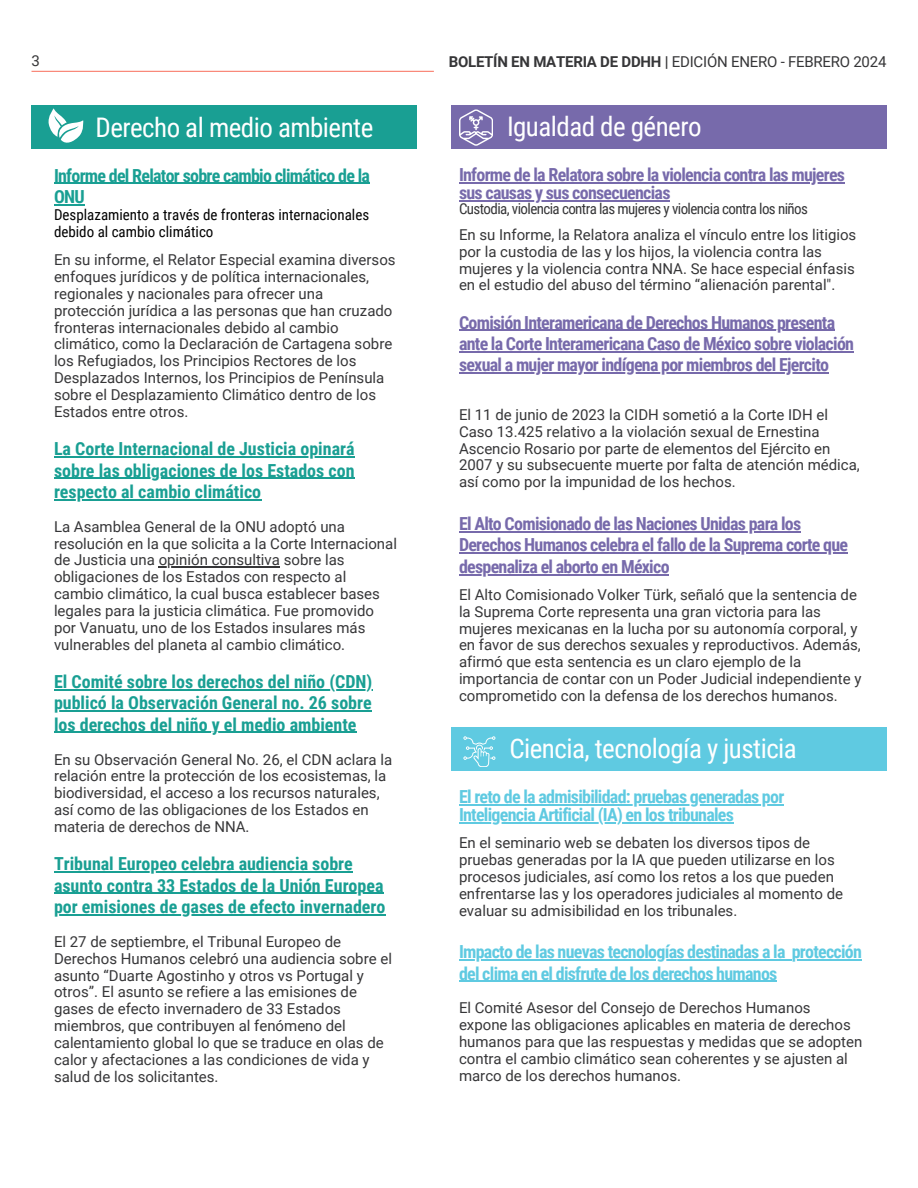
<style>
.page{position:relative;width:918px;height:1188px;background:#fff}
.page>*{position:absolute;margin:0;border:0;box-sizing:border-box;transform-origin:0 0}
.t1{font:27px "Roboto Condensed";letter-spacing:-.02em;color:#fff}
.t2{font:700 18px/21.3px "Roboto Condensed";letter-spacing:-.04em;color:#776aab}
.t3{font:700 18px "Roboto Condensed";color:#199f93}
.t4{font:700 18px/18px "Roboto Condensed";letter-spacing:-.04em;color:#5fcae1}
.t5{font:700 18px/21.3px "Roboto Condensed";letter-spacing:-.04em;color:#199f93}
.t6{font:15px/16.8px "Roboto";color:#363638}
.t7{font:15px/25.8px "Roboto Condensed";letter-spacing:-.04em;color:#363638}
.t8{font:15px/16.8px "Roboto Condensed";color:#000}
.s1{font-weight:700}
.s2{font-family:"Roboto"}
</style>
<div class="page">
<div style="left:32px;top:105px;width:385px;height:44px;background:#199f93"></div>
<svg style="left:48px;top:108px;width:36px;height:35px"></svg>
<div style="left:451px;top:105px;width:435px;height:44px;background:#776aab"></div>
<svg style="left:459px;top:109px;width:34px;height:37px"></svg>
<hr style="left:459px;top:182px;width:385px;height:2px;background:#776aab">
<hr style="left:459px;top:200px;width:211px;height:2px;background:#776aab">
<hr style="left:459px;top:330px;width:375px;height:1px;background:#776aab">
<hr style="left:459px;top:351px;width:394px;height:1px;background:#776aab">
<hr style="left:459px;top:373px;width:369px;height:1px;background:#776aab">
<hr style="left:459px;top:531px;width:342px;height:1px;background:#776aab">
<hr style="left:459px;top:553px;width:388px;height:1px;background:#776aab">
<hr style="left:459px;top:574px;width:210px;height:1px;background:#776aab">
<hr style="left:54px;top:183px;width:315px;height:1px;background:#199f93">
<hr style="left:54px;top:204px;width:30px;height:1px;background:#199f93">
<hr style="left:54px;top:456px;width:301px;height:1px;background:#199f93">
<hr style="left:54px;top:478px;width:301px;height:1px;background:#199f93">
<hr style="left:54px;top:499px;width:207px;height:1px;background:#199f93">
<hr style="left:159px;top:567px;width:121px;height:1px;background:#363638">
<hr style="left:54px;top:689px;width:318px;height:1px;background:#199f93">
<hr style="left:54px;top:711px;width:318px;height:1px;background:#199f93">
<hr style="left:54px;top:732px;width:303px;height:1px;background:#199f93">
<hr style="left:54px;top:871px;width:299px;height:2px;background:#199f93">
<hr style="left:54px;top:893px;width:330px;height:1px;background:#199f93">
<hr style="left:54px;top:914px;width:332px;height:1px;background:#199f93">
<svg style="left:479px;top:823px;width:32px;height:1px"></svg>
<hr style="left:459px;top:804px;width:325px;height:1px;background:#5fcae1">
<hr style="left:459px;top:822px;width:274px;height:1px;background:#5fcae1">
<hr style="left:459px;top:959px;width:326px;height:2px;background:#5fcae1">
<svg style="left:785px;top:959px;width:7px;height:2px"></svg>
<hr style="left:792px;top:959px;width:69px;height:2px;background:#5fcae1">
<hr style="left:459px;top:981px;width:318px;height:1px;background:#5fcae1">
<div style="left:451px;top:728px;width:435px;height:43px;background:#5fcae1"></div>
<svg style="left:463px;top:736px;width:32px;height:31px"></svg>
<hr style="left:32px;top:71px;width:402px;height:1px;background:#f97e6d">
<p class="t6" style="left:32px;top:52px;width:10px">3</p>
<p class="t6" style="left:449px;top:53px;width:439px"><span class="s1">BOLETÍN EN MATERIA DE DDHH |</span> EDICIÓN ENERO - FEBRERO 2024</p>
<p class="t1" style="left:95px;top:112px;width:279px">Derecho al medio ambiente</p>
<p class="t1" style="left:507px;top:111px;width:196px">Igualdad de género</p>
<h1 class="t2" style="left:459px;top:165px;width:388px">Informe de la Relatora sobre la violencia contra las mujeres</h1>
<p class="t2" style="left:459px;top:183px;width:213px">sus causas y sus consecuencias</p>
<p class="t7" style="left:459px;top:196px;width:399px">Custodia, violencia contra las mujeres y violencia contra los niños<br><span class="s2">En su Informe, la Relatora analiza el vínculo entre los litigios</span></p>
<p class="t6" style="left:459px;top:243px;width:397px">por la custodia de las y los hijos, la violencia contra las mujeres y la violencia contra NNA. Se hace especial énfasis en el estudio del abuso del término “alienación parental".</p>
<p class="t2" style="left:459px;top:312px;width:397px">Comisión Interamericana de Derechos Humanos presenta ante la Corte Interamericana Caso de México sobre violación</p>
<h2 class="t2" style="left:459px;top:355px;width:372px">sexual a mujer mayor indígena por miembros del Ejercito</h2>
<h2 class="t6" style="left:459px;top:406px;width:371px">El 11 de junio de 2023 la CIDH sometió a la Corte IDH el<br>Caso 13.425 relativo a la violación sexual de Ernestina</h2>
<p class="t6" style="left:459px;top:440px;width:402px">Ascencio Rosario por parte de elementos del Ejército en<br>2007 y su subsecuente muerte por falta de atención médica, así como por la impunidad de los hechos.</p>
<h2 class="t2" style="left:459px;top:513px;width:344px">El Alto Comisionado de las Naciones Unidas para los</h2>
<p class="t2" style="left:459px;top:535px;width:391px">Derechos Humanos celebra el fallo de la Suprema corte que</p>
<h2 class="t2" style="left:459px;top:556px;width:212px">despenaliza el aborto en México</h2>
<h2 class="t6" style="left:459px;top:586px;width:399px">El Alto Comisionado Volker Türk, señaló que la sentencia de la Suprema Corte representa una gran victoria para las</h2>
<p class="t6" style="left:459px;top:620px;width:404px">mujeres mexicanas en la lucha por su autonomía corporal, y en favor de sus derechos sexuales y reproductivos. Además, afirmó que esta sentencia es un claro ejemplo de la importancia de contar con un Poder Judicial independiente y comprometido con la defensa de los derechos humanos.</p>
<h4 class="t5" style="left:54px;top:165px;width:317px">Informe del Relator sobre cambio climático de la<br>ONU</h4>
<p class="t8" style="left:54px;top:207px;width:317px">Desplazamiento a través de fronteras internacionales debido al cambio climático</p>
<h1 class="t6" style="left:54px;top:252px;width:343px">En su informe, el Relator Especial examina diversos enfoques jurídicos y de política internacionales, regionales y nacionales para ofrecer una protección jurídica a las personas que han cruzado fronteras internacionales debido al cambio climático, como la Declaración de Cartagena sobre los Refugiados, los Principios Rectores de los Desplazados Internos, los Principios de Península sobre el Desplazamiento Climático dentro de los Estados entre otros.</h1>
<h3 class="t3" style="left:54px;top:438px;width:302px">La Corte Internacional de Justicia opinará</h3>
<p class="t3" style="left:54px;top:460px;width:302px">sobre las obligaciones de los Estados con</p>
<h2 class="t3" style="left:54px;top:481px;width:209px">respecto al cambio climático</h2>
<h2 class="t6" style="left:54px;top:518px;width:345px">La Asamblea General de la ONU adoptó una resolución en la que solicita a la Corte Internacional</h2>
<p class="t6" style="left:54px;top:552px;width:292px">de Justicia una opinión consultiva sobre las</p>
<h2 class="t6" style="left:54px;top:569px;width:327px">obligaciones de los Estados con respecto al cambio climático, la cual busca establecer bases legales para la justicia climática. Fue promovido por Vanuatu, uno de los Estados insulares más vulnerables del planeta al cambio climático.</h2>
<p class="t3" style="left:54px;top:671px;width:320px">El Comité sobre los derechos del niño (CDN)</p>
<p class="t3" style="left:54px;top:693px;width:319px">publicó la Observación General no. 26 sobre</p>
<h1 class="t3" style="left:54px;top:714px;width:304px">los derechos del niño y el medio ambiente</h1>
<h1 class="t6" style="left:54px;top:751px;width:340px">En su Observación General No. 26, el CDN aclara la relación entre la protección de los ecosistemas, la</h1>
<h2 class="t6" style="left:54px;top:785px;width:327px">biodiversidad, el acceso a los recursos naturales, así como de las obligaciones de los Estados en materia de derechos de NNA.</h2>
<p class="t3" style="left:54px;top:854px;width:300px">Tribunal Europeo celebra audiencia sobre</p>
<h2 class="t3" style="left:54px;top:875px;width:331px">asunto contra 33 Estados de la Unión Europea</h2>
<p class="t3" style="left:54px;top:896px;width:333px">por emisiones de gases de efecto invernadero</p>
<p class="t6" style="left:54px;top:933px;width:340px">El 27 de septiembre, el Tribunal Europeo de<br>Derechos Humanos celebró una audiencia sobre el</p>
<p class="t6" style="left:54px;top:967px;width:331px">asunto “Duarte Agostinho y otros vs Portugal y otros”. El asunto se refiere a las emisiones de gases de efecto invernadero de 33 Estados miembros, que contribuyen al fenómeno del calentamiento global lo que se traduce en olas de calor y afectaciones a las condiciones de vida y salud de los solicitantes.</p>
<h1 class="t1" style="left:509px;top:733px;width:289px">Ciencia, tecnología y justicia</h1>
<p class="t4" style="left:459px;top:788px;width:327px">El reto de la admisibilidad: pruebas generadas por<br>Inteligencia Artificial (IA) en los tribunales</p>
<p class="t6" style="left:459px;top:835px;width:386px">En el seminario web se debaten los diversos tipos de pruebas generadas por la IA que pueden utilizarse en los procesos judiciales, así como los retos a los que pueden enfrentarse las y los operadores judiciales al momento de evaluar su admisibilidad en los tribunales.</p>
<p class="t4" style="left:459px;top:942px;width:405px;line-height:21.3px">Impacto de las nuevas tecnologías destinadas a la protección del clima en el disfrute de los derechos humanos</p>
<p class="t6" style="left:459px;top:1000px;width:405px">El Comité Asesor del Consejo de Derechos Humanos expone las obligaciones aplicables en materia de derechos humanos para que las respuestas y medidas que se adopten contra el cambio climático sean coherentes y se ajusten al marco de los derechos humanos.</p>
</div>
